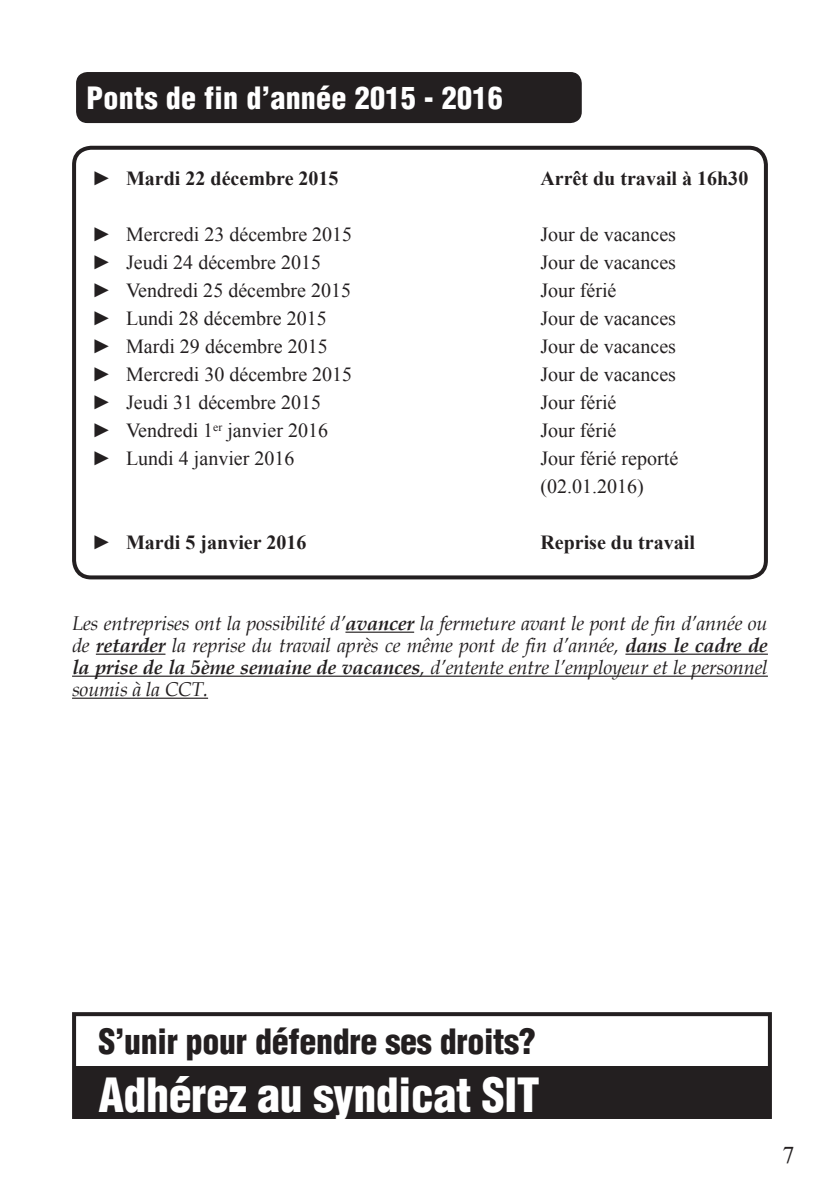
<style>
.page{position:relative;width:840px;height:1191px;background:#fff}
.page>*{position:absolute;margin:0;border:0;box-sizing:border-box;transform-origin:0 0}
.t1{font:900 condensed 46px "Helvetica";letter-spacing:-.01em;color:#fff}
.t2{font:900 condensed 34px "Helvetica";letter-spacing:-.01em;color:#231f20}
.t3{font:900 condensed 30px "Helvetica";letter-spacing:.01em;color:#fff}
.t4{font:24px "Times New Roman";color:#231f20}
.t5{font:20px/28px "Times New Roman";color:#231f20}
.t6{font:italic 20px/22px "Book Antiqua";letter-spacing:-.01em;color:#231f20;text-align:justify}
.t7{font:700 20px "Times New Roman";color:#231f20}
.s1{font-weight:400}
.s2{font-weight:700}
</style>
<div class="page">
<div style="left:72px;top:146px;width:695px;height:433px;border:4px solid #231f20;border-radius:17px"></div>
<div style="left:76px;top:72px;width:505px;height:51px;background:#231f20;border-radius:11px"></div>
<div style="left:72px;top:1012px;width:699px;height:107px;border:4px solid #231f20"></div>
<div style="left:74px;top:1066px;width:695px;height:53px;background:#231f20"></div>
<hr style="left:345px;top:631px;width:69px;height:2px;background:#231f20">
<hr style="left:96px;top:653px;width:69px;height:2px;background:#231f20">
<hr style="left:625px;top:653px;width:142px;height:2px;background:#231f20">
<hr style="left:72px;top:675px;width:695px;height:2px;background:#231f20">
<hr style="left:72px;top:697px;width:136px;height:2px;background:#231f20">
<h3 class="t3" style="left:86px;top:79px;width:417px">Ponts de fin d’année 2015 - 2016</h3>
<p class="t7" style="left:92px;top:165px;width:248px"><span class="s1">►</span> Mardi 22 décembre 2015</p>
<p class="t7" style="left:540px;top:165px;width:209px">Arrêt du travail à 16h30</p>
<p class="t5" style="left:92px;top:220px;width:262px">► Mercredi 23 décembre 2015</p>
<p class="t5" style="left:540px;top:220px;width:137px">Jour de vacances</p>
<p class="t5" style="left:92px;top:248px;width:230px">► Jeudi 24 décembre 2015</p>
<p class="t5" style="left:540px;top:248px;width:137px">Jour de vacances</p>
<p class="t5" style="left:92px;top:276px;width:260px">► Vendredi 25 décembre 2015</p>
<p class="t5" style="left:540px;top:276px;width:78px">Jour férié</p>
<p class="t5" style="left:92px;top:304px;width:236px">► Lundi 28 décembre 2015</p>
<p class="t5" style="left:540px;top:304px;width:137px">Jour de vacances</p>
<p class="t5" style="left:92px;top:332px;width:237px">► Mardi 29 décembre 2015</p>
<p class="t5" style="left:540px;top:332px;width:137px">Jour de vacances</p>
<p class="t5" style="left:92px;top:360px;width:262px">► Mercredi 30 décembre 2015</p>
<p class="t5" style="left:540px;top:360px;width:137px">Jour de vacances</p>
<p class="t5" style="left:92px;top:388px;width:230px">► Jeudi 31 décembre 2015</p>
<p class="t5" style="left:540px;top:388px;width:78px">Jour férié</p>
<p class="t5" style="left:92px;top:416px;width:237px">► Vendredi 1<sup>er</sup> janvier 2016</p>
<p class="t5" style="left:540px;top:416px;width:78px">Jour férié</p>
<p class="t5" style="left:92px;top:444px;width:204px">► Lundi 4 janvier 2016</p>
<p class="t5" style="left:540px;top:444px;width:139px">Jour férié reporté (02.01.2016)</p>
<p class="t7" style="left:92px;top:529px;width:216px"><span class="s1">►</span> Mardi 5 janvier 2016</p>
<p class="t7" style="left:540px;top:529px;width:156px">Reprise du travail</p>
<p class="t6" style="left:72px;top:611px;width:697px">Les entreprises ont la possibilité d’<span class="s2">avancer</span> la fermeture avant le pont de fin d’année ou de <span class="s2">retarder</span> la reprise du travail après ce même pont de fin d’année, <span class="s2">dans le cadre de la prise de la 5ème semaine de vacances</span>, d’entente entre l’employeur et le personnel soumis à la CCT.</p>
<h2 class="t2" style="left:98px;top:1020px;width:439px">S’unir pour défendre ses droits?</h2>
<h1 class="t1" style="left:98px;top:1066px;width:442px">Adhérez au syndicat SIT</h1>
<p class="t4" style="left:782px;top:1138px;width:13px">7</p>
</div>
